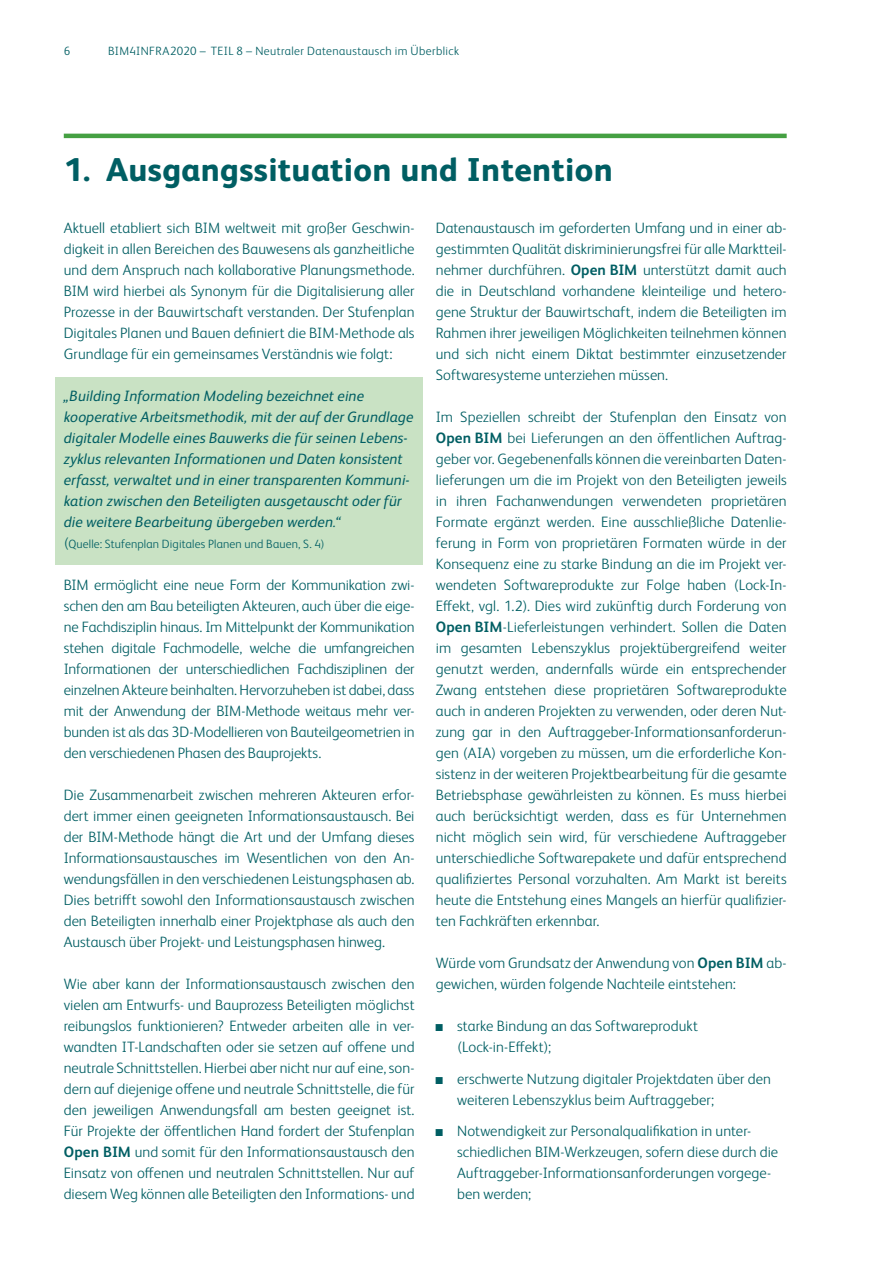
<style>
.page{position:relative;width:893px;height:1263px;background:#fff}
.page>*{position:absolute;margin:0;border:0;box-sizing:border-box;transform-origin:0 0}
.t1{font:800 33px "FS Albert Pro";letter-spacing:.01em;color:#005e63}
.t2{font:300 15px/21px "FS Albert Pro";letter-spacing:.005em;color:#005e63;text-align:justify}
.t3{font:italic 15px/21px "FS Albert Pro";letter-spacing:.005em;color:#005e63}
.t4{font:300 12px "FS Albert Pro";letter-spacing:.025em;color:#005e63}
.s1{font-size:15px}
.s2{font-weight:700}
.s3{font-family:"Arial Narrow";font-weight:400;font-style:italic}
</style>
<div class="page">
<hr style="left:64px;top:134px;width:723px;height:4px;background:#45a042">
<div style="left:55px;top:377px;width:368px;height:187px;background:#c9e2c4"></div>
<p class="t4" style="left:64px;top:42px;width:8px">6</p>
<p class="t4" style="left:108px;top:42px;width:352px">BIM4INFRA2020 – TEIL 8 – Neutraler Datenaustausch im Überblick</p>
<h1 class="t1" style="left:64px;top:143px;width:551px">1. Ausgangssituation und Intention</h1>
<p class="t2" style="left:64px;top:217px;width:352px">Aktuell etabliert sich BIM weltweit mit großer Geschwin&shy;digkeit in allen Bereichen des Bauwesens als ganzheitliche und dem Anspruch nach kollaborative Planungsmethode.<br>BIM wird hierbei als Synonym für die Digitalisierung aller Prozesse in der Bauwirtschaft verstanden. Der Stufenplan Digitales Planen und Bauen definiert die BIM-Methode als Grundlage für ein gemeinsames Verständnis wie folgt:</p>
<p class="t3" style="left:64px;top:385px;width:351px">„Building Information Modeling bezeichnet eine kooperative Arbeitsmethodik, mit der auf der Grundlage digitaler Modelle eines Bauwerks die für seinen Lebens&shy;zyklus relevanten Informationen und Daten konsistent erfasst, verwaltet und in einer transparenten Kommuni&shy;kation zwischen den Beteiligten ausgetauscht oder für die weitere Bearbeitung übergeben werden.“</p>
<p class="t4" style="left:64px;top:536px;width:262px"><span class="s1">(</span>Quelle: Stufenplan Digitales Planen und Bauen, S. 4)</p>
<p class="t2" style="left:64px;top:574px;width:352px">BIM ermöglicht eine neue Form der Kommunikation zwi&shy;schen den am Bau beteiligten Akteuren, auch über die eige&shy;ne Fachdisziplin hinaus. Im Mittelpunkt der Kommunikation stehen digitale Fachmodelle, welche die umfangreichen Informationen der unterschiedlichen Fachdisziplinen der einzelnen Akteure beinhalten. Hervorzuheben ist dabei, dass mit der Anwendung der BIM-Methode weitaus mehr ver&shy;bunden ist als das 3D-Modellieren von Bauteilgeometrien in den verschiedenen Phasen des Bauprojekts.</p>
<p class="t2" style="left:64px;top:784px;width:352px">Die Zusammenarbeit zwischen mehreren Akteuren erfor&shy;dert immer einen geeigneten Informationsaustausch. Bei der BIM-Methode hängt die Art und der Umfang dieses Informationsaustausches im Wesentlichen von den An&shy;wendungsfällen in den verschiedenen Leistungsphasen ab.<br>Dies betrifft sowohl den Informationsaustausch zwischen den Beteiligten innerhalb einer Projektphase als auch den Austausch über Projekt- und Leistungsphasen hinweg.</p>
<p class="t2" style="left:64px;top:973px;width:352px">Wie aber kann der Informationsaustausch zwischen den vielen am Entwurfs- und Bauprozess Beteiligten möglichst reibungslos funktionieren? Entweder arbeiten alle in ver&shy;wandten IT-Landschaften oder sie setzen auf offene und neutrale Schnittstellen. Hierbei aber nicht nur auf eine, son&shy;dern auf diejenige offene und neutrale Schnittstelle, die für den jeweiligen Anwendungsfall am besten geeignet ist.<br>Für Projekte der öffentlichen Hand fordert der Stufenplan <span class="s2">Open BIM</span> und somit für den Informationsaustausch den Einsatz von offenen und neutralen Schnittstellen. Nur auf diesem Weg können alle Beteiligten den Informations- und</p>
<p class="t2" style="left:436px;top:217px;width:352px">Datenaustausch im geforderten Umfang und in einer ab&shy;gestimmten Qualität diskriminierungsfrei für alle Marktteil&shy;nehmer durchführen. <span class="s2">Open BIM</span> unterstützt damit auch die in Deutschland vorhandene kleinteilige und hetero&shy;gene Struktur der Bauwirtschaft, indem die Beteiligten im Rahmen ihrer jeweiligen Möglichkeiten teilnehmen können und sich nicht einem Diktat bestimmter einzusetzender Softwaresysteme unterziehen müssen.</p>
<p class="t2" style="left:436px;top:406px;width:352px">Im Speziellen schreibt der Stufenplan den Einsatz von <span class="s2">Open BIM</span> bei Lieferungen an den öffentlichen Auftrag&shy;geber vor. Gegebenenfalls können die vereinbarten Daten&shy;lieferungen um die im Projekt von den Beteiligten jeweils in ihren Fachanwendungen verwendeten proprietären Formate ergänzt werden. Eine ausschließliche Datenlie&shy;ferung in Form von proprietären Formaten würde in der Konsequenz eine zu starke Bindung an die im Projekt ver&shy;wendeten Softwareprodukte zur Folge haben (Lock-In-Effekt, vgl. 1.2). Dies wird zukünftig durch Forderung von <span class="s2">Open BIM</span>-Lieferleistungen verhindert. Sollen die Daten im gesamten Lebenszyklus projektübergreifend weiter genutzt werden, andernfalls würde ein entsprechender Zwang entstehen diese proprietären Softwareprodukte auch in anderen Projekten zu verwenden, oder deren Nut&shy;zung gar in den Auftraggeber-Informationsanforderun&shy;gen (AIA) vorgeben zu müssen, um die erforderliche Kon&shy;sistenz in der weiteren Projektbearbeitung für die gesamte Betriebsphase gewährleisten zu können. Es muss hierbei auch berücksichtigt werden, dass es für Unternehmen nicht möglich sein wird, für verschiedene Auftraggeber unterschiedliche Softwarepakete und dafür entsprechend qualifiziertes Personal vorzuhalten. Am Markt ist bereits heute die Entstehung eines Mangels an hierfür qualifizier&shy;ten Fachkräften erkennbar.</p>
<p class="t2" style="left:436px;top:952px;width:352px">Würde vom Grundsatz der Anwendung von <span class="s2">Open BIM</span> ab&shy;gewichen, würden folgende Nachteile eintstehen:</p>
<p class="t2" style="left:457px;top:1015px;width:242px;text-indent:-21px"><span class="s3">■</span> starke Bindung an das Softwareprodukt (Lock-in-Effekt);</p>
<p class="t2" style="left:457px;top:1067px;width:315px;text-indent:-21px"><span class="s3">■</span> erschwerte Nutzung digitaler Projektdaten über den weiteren Lebenszyklus beim Auftraggeber;</p>
<p class="t2" style="left:457px;top:1120px;width:323px;text-align:left;text-indent:-21px"><span class="s3">■</span> Notwendigkeit zur Personalqualifikation in unter&shy;schiedlichen BIM-Werkzeugen, sofern diese durch die Auftraggeber-Informationsanforderungen vorgege&shy;ben werden;</p>
</div>
